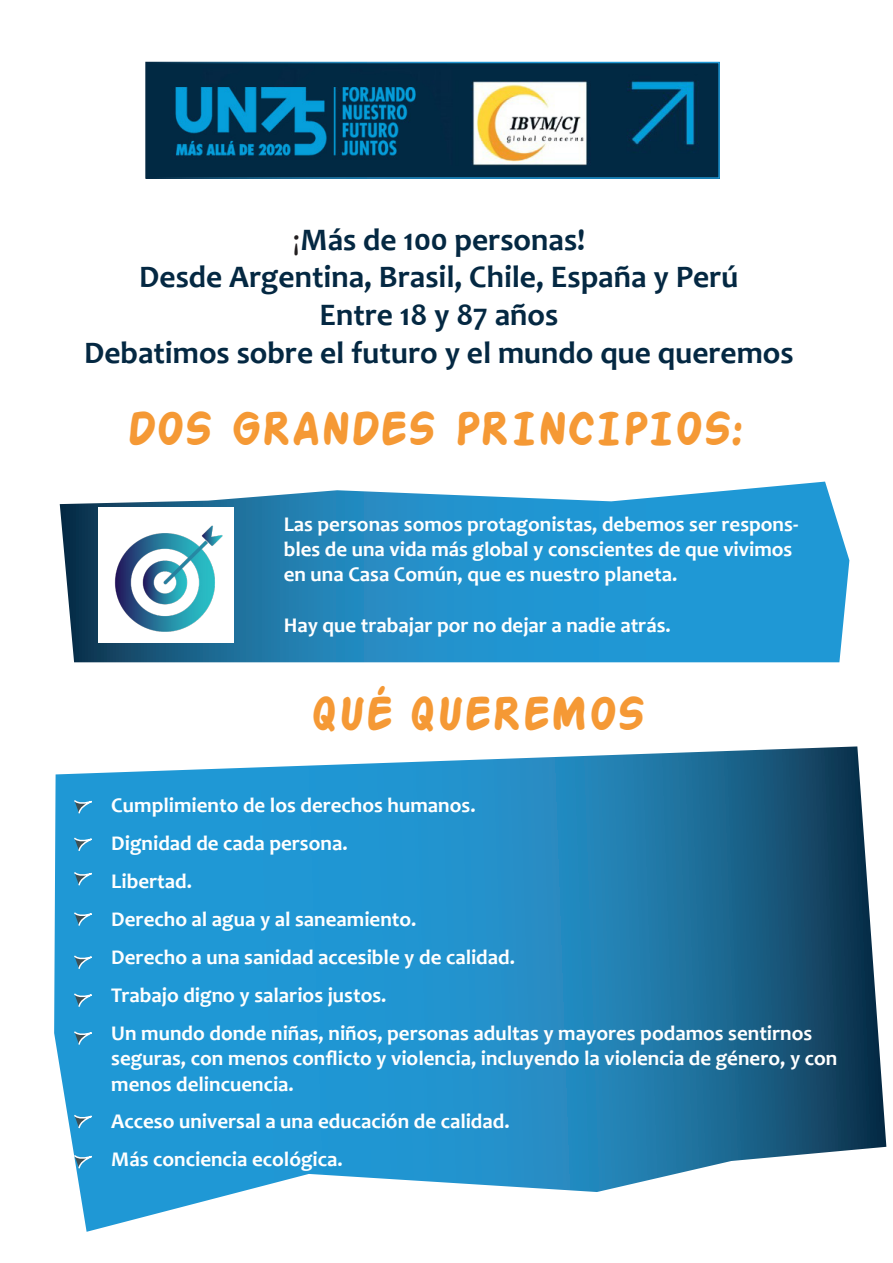
<style>
.page{position:relative;width:893px;height:1263px;background:#fff}
.page>*{position:absolute;margin:0;border:0;box-sizing:border-box;transform-origin:0 0}
.t1{font:700 49.5px "Action Man";color:#f59935}
.t2{font:700 31.5px "Candara";color:#042842}
.t3{font:700 21px/25.2px "Candara";color:#fff}
.s1{font-weight:400;color:#231f20}
</style>
<div class="page">
<svg style="left:60px;top:482px;width:789px;height:180px;background:#3796c8"></svg>
<svg style="left:54px;top:746px;width:832px;height:486px;background:#3f94c1"></svg>
<img style="left:148px;top:65px;width:569px;height:111px">
<img style="left:98px;top:507px;width:136px;height:135px">
<svg style="left:72px;top:794px;width:39px;height:21px"></svg>
<svg style="left:72px;top:988px;width:39px;height:20px"></svg>
<svg style="left:72px;top:950px;width:39px;height:20px"></svg>
<svg style="left:72px;top:907px;width:39px;height:20px"></svg>
<svg style="left:72px;top:866px;width:39px;height:21px"></svg>
<svg style="left:72px;top:832px;width:39px;height:20px"></svg>
<svg style="left:72px;top:1026px;width:39px;height:20px"></svg>
<svg style="left:72px;top:1149px;width:39px;height:21px"></svg>
<svg style="left:72px;top:1109px;width:39px;height:21px"></svg>
<p class="t2" style="left:293px;top:220px;width:294px"><span class="s1">¡</span>Más de 100 personas!</p>
<p class="t2" style="left:139px;top:257px;width:601px">Desde Argentina, Brasil, Chile, España y Perú</p>
<p class="t2" style="left:319px;top:295px;width:240px">Entre 18 y 87 años</p>
<p class="t2" style="left:84px;top:333px;width:711px">Debatimos sobre el futuro y el mundo que queremos</p>
<p class="t1" style="left:126px;top:395px;width:618px">DOS GRANDES PRINCIPIOS:</p>
<p class="t3" style="left:284px;top:511px;width:516px">Las personas somos protagonistas, debemos ser respons&shy;bles de una vida más global y conscientes de que vivimos en una Casa Común, que es nuestro planeta.</p>
<p class="t3" style="left:284px;top:612px;width:389px">Hay que trabajar por no dejar a nadie atrás.</p>
<p class="t1" style="left:310px;top:680px;width:335px">QUÉ QUEREMOS</p>
<p class="t3" style="left:111px;top:793px;width:366px">Cumplimiento de los derechos humanos.</p>
<p class="t3" style="left:111px;top:831px;width:238px">Dignidad de cada persona.</p>
<p class="t3" style="left:111px;top:868px;width:82px">Libertad.</p>
<p class="t3" style="left:111px;top:906px;width:307px">Derecho al agua y al saneamiento.</p>
<p class="t3" style="left:111px;top:944px;width:405px">Derecho a una sanidad accesible y de calidad.</p>
<p class="t3" style="left:111px;top:982px;width:277px">Trabajo digno y salarios justos.</p>
<p class="t3" style="left:111px;top:1020px;width:728px">Un mundo donde niñas, niños, personas adultas y mayores podamos sentirnos seguras, con menos conflicto y violencia, incluyendo la violencia de género, y con menos delincuencia.</p>
<p class="t3" style="left:111px;top:1109px;width:400px">Acceso universal a una educación de calidad.</p>
<p class="t3" style="left:111px;top:1147px;width:233px">Más conciencia ecológica.</p>
</div>
